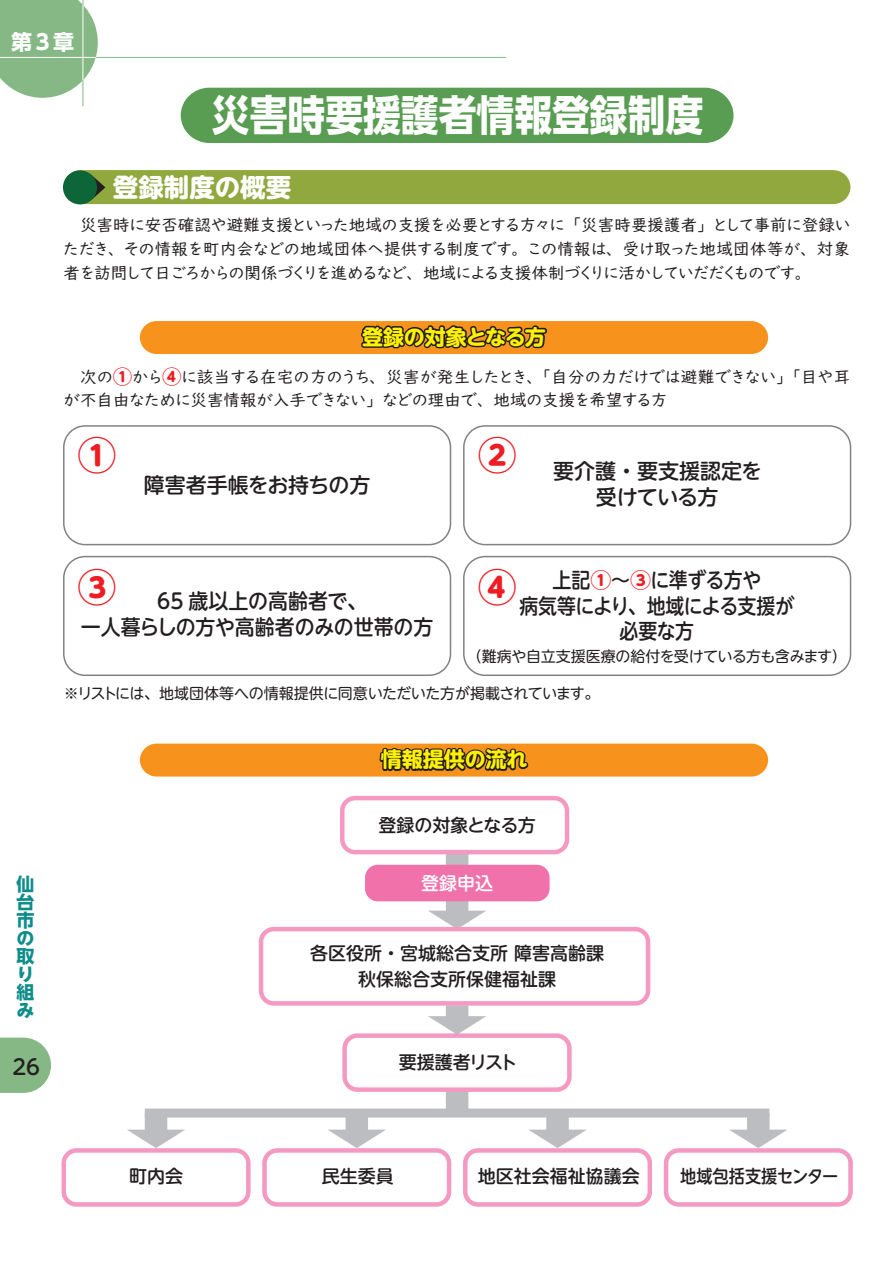
<style>
.page{position:relative;width:893px;height:1263px;background:#fff}
.page>*{position:absolute;margin:0;border:0;box-sizing:border-box;transform-origin:0 0}
.t1{font:700 42px "UD Shin Go NT Pr 6 N";color:#fff;scale:.9 1}
.t2{font:800 39px "UD Shin M Go Pr 6 N";color:#ee1d23}
.t3{font:700 25.5px "UD Shin M Go Pr 6 N";color:#fff}
.t4{font:500 21px/25.5px "UD Shin M Go Pr 6 N";letter-spacing:-.025em;color:#231f20;text-align:center;scale:.9 1}
.t5{font:500 21px/25.5px "UD Shin M Go Pr 6 N";letter-spacing:-.005em;color:#231f20;text-align:center}
.t6{font:500 21px/25.5px "UD Shin M Go Pr 6 N";letter-spacing:-.005em;color:#231f20;text-align:center;scale:.95 1}
.t7{font:700 21px "UD Shin M Go Pr 6 N";letter-spacing:-.025em;color:#fff101}
.t8{font:700 21px "UD Shin M Go Pr 6 N";letter-spacing:-.005em;color:#fff101}
.t9{font:700 21px "UD Shin Go NT Pr 6 N";color:#fff}
.t10{font:500 18px/25.5px "UD Shin M Go Pr 6 N";color:#231f20;text-align:center}
.t11{font:500 18px "UD Shin M Go Pr 6 N";color:#231f20;scale:.9 1}
.t12{font:500 18px "UD Shin M Go Pr 6 N";letter-spacing:-.02em;color:#231f20}
.t13{font:700 18px/18px "UD Shin Go NT Pr 6 N";color:#0e8d8b}
.t14{font:500 18px "UD Shin M Go Pr 6 N";letter-spacing:-.045em;color:#231f20}
.t15{font:500 18px "UD Shin M Go Pr 6 N";color:#fff}
.t16{font:16.5px/24px "UD Digi Kyokasho Std N";letter-spacing:-.05em;color:#231f20;text-align:justify}
.t17{font:16.5px/22.5px "UD Digi Kyokasho Std N";letter-spacing:-.02em;color:#231f20}
.t18{font:15px "UD Shin M Go Pr 6 N";letter-spacing:-.025em;color:#231f20}
.s1{font-family:"UD Shin M Go Pr 6 N";font-weight:800;font-size:19.5px;color:#ee1d23}
.s2{font-weight:800;color:#ee1d23}
</style>
<div class="page">
<svg style="left:0;top:0;width:98px;height:98px;background:#99c398"></svg>
<div style="left:0;top:0;width:43px;height:43px;background:#86b885"></div>
<hr style="left:0;top:57px;width:506px;height:1px;background:#86b885">
<hr style="left:83px;top:0;width:1px;height:106px;background:#86b885">
<hr style="left:0;top:57px;width:96px;height:1px;background:#fff">
<hr style="left:83px;top:5px;width:1px;height:75px;background:#fff">
<svg style="left:0;top:1037px;width:51px;height:56px;background:#95c194"></svg>
<div style="left:446px;top:852px;width:22px;height:63px;background:#bcbdc0"></div>
<svg style="left:428px;top:911px;width:58px;height:16px"></svg>
<div style="left:446px;top:1005px;width:22px;height:15px;background:#bcbdc0"></div>
<svg style="left:428px;top:1016px;width:58px;height:17px"></svg>
<div style="left:145px;top:1113px;width:22px;height:21px;background:#bcbdc0"></div>
<svg style="left:127px;top:1129px;width:58px;height:19px"></svg>
<div style="left:346px;top:1113px;width:22px;height:21px;background:#bcbdc0"></div>
<svg style="left:328px;top:1129px;width:58px;height:19px"></svg>
<div style="left:546px;top:1113px;width:23px;height:21px;background:#bcbdc0"></div>
<svg style="left:529px;top:1129px;width:57px;height:19px"></svg>
<div style="left:747px;top:1113px;width:22px;height:21px;background:#bcbdc0"></div>
<svg style="left:729px;top:1129px;width:58px;height:19px"></svg>
<div style="left:446px;top:1091px;width:22px;height:24px;background:#bcbdc0"></div>
<div style="left:64px;top:170px;width:786px;height:34px;background:#90a83d;border-radius:17px"></div>
<svg style="left:90px;top:176px;width:15px;height:25px"></svg>
<div style="left:63px;top:170px;width:34px;height:34px;background:#0c6638;border-radius:50%"></div>
<div style="left:181px;top:88px;width:552px;height:55px;background:#599d52"></div>
<svg style="left:140px;top:321px;width:628px;height:33px;background:#d58220"></svg>
<svg style="left:140px;top:647px;width:628px;height:129px"></svg>
<div style="left:63px;top:425px;width:388px;height:120px;border:2px solid #808285;border-radius:21px"></div>
<div style="left:463px;top:425px;width:388px;height:120px;border:2px solid #808285;border-radius:21px"></div>
<div style="left:63px;top:556px;width:388px;height:120px;border:2px solid #808285;border-radius:21px"></div>
<div style="left:463px;top:556px;width:388px;height:120px;border:2px solid #808285;border-radius:21px"></div>
<div style="left:340px;top:796px;width:229px;height:58px;border:4px solid #f499c2;border-radius:13px"></div>
<div style="left:259px;top:927px;width:391px;height:79px;border:4px solid #f499c2;border-radius:13px"></div>
<div style="left:463px;top:1148px;width:189px;height:59px;border:4px solid #f499c2;border-radius:13px"></div>
<div style="left:262px;top:1148px;width:189px;height:59px;border:4px solid #f499c2;border-radius:13px"></div>
<div style="left:365px;top:865px;width:185px;height:36px;background:#f171ab;border-radius:13px"></div>
<div style="left:62px;top:1148px;width:189px;height:59px;border:4px solid #f499c2;border-radius:13px"></div>
<div style="left:664px;top:1148px;width:189px;height:59px;border:4px solid #f499c2;border-radius:13px"></div>
<div style="left:342px;top:1033px;width:230px;height:59px;border:4px solid #f499c2;border-radius:13px"></div>
<div style="left:145px;top:1108px;width:624px;height:9px;background:#bcbdc0"></div>
<p class="t9" style="left:11px;top:25px;width:64px">第３章</p>
<h1 class="t1" style="left:212px;top:81px;width:548px">災害時要援護者情報登録制度</h1>
<h3 class="t3" style="left:113px;top:165px;width:180px">登録制度の概要</h3>
<p class="t16" style="left:63px;top:212px;width:790px">　災害時に安否確認や避難支援といった地域の支援を必要とする方々に「災害時要援護者」として事前に登録いただき、その情報を町内会などの地域団体ヘ提供する制度です。この情報は、受け取った地域団体等が、対象者を訪問して日ごろからの関係づくりを進めるなど、地域による支援体制づくりに活かしていだだくものです。</p>
<p class="t7" style="left:362px;top:319px;width:185px">登録の対象となる方</p>
<p class="t17" style="left:64px;top:365px;width:788px">　次の<span class="s1">①</span>から<span class="s1">④</span>に該当する在宅の方のうち、災害が発生したとき、「自分の力だけでは避難できない」「目や耳が不自由なために災害情報が入手できない」などの理由で、地域の支援を希望する方</p>
<h2 class="t2" style="left:78px;top:421px;width:40px">①</h2>
<h2 class="t2" style="left:478px;top:421px;width:40px">②</h2>
<p class="t5" style="left:553px;top:457px;width:210px">要介護・要支援認定を受けている方</p>
<p class="t5" style="left:144px;top:471px;width:228px">障害者手帳をお持ちの方</p>
<h2 class="t2" style="left:78px;top:553px;width:40px">③</h2>
<h2 class="t2" style="left:478px;top:553px;width:40px">④</h2>
<p class="t4" style="left:519px;top:566px;width:307px">上記<span class="s2">①</span>～<span class="s2">③</span>に準ずる方や<br>病気等により、地域による支援が必要な方</p>
<p class="t18" style="left:467px;top:643px;width:382px">（難病や自立支援医療の給付を受けている方も含みます）</p>
<p class="t18" style="left:64px;top:681px;width:537px">※リストには、地域団体等への情報提供に同意いただいた方が掲載されています。</p>
<p class="t6" style="left:81px;top:587px;width:373px">65 歳以上の高齢者で、<br>一人暮らしの方や高齢者のみの世帯の方</p>
<p class="t8" style="left:381px;top:741px;width:148px">情報提供の流れ</p>
<p class="t13" style="left:17px;top:874px;width:19px">仙台市の取り組み</p>
<p class="t5" style="left:12px;top:1053px;width:29px">26</p>
<p class="t12" style="left:378px;top:809px;width:159px">登録の対象となる方</p>
<p class="t15" style="left:421px;top:868px;width:73px">登録申込</p>
<p class="t10" style="left:310px;top:939px;width:295px">各区役所・宮城総合支所 障害高齢課秋保総合支所保健福祉課</p>
<p class="t14" style="left:399px;top:1047px;width:120px">要援護者リスト</p>
<p class="t10" style="left:129px;top:1162px;width:56px">町内会</p>
<p class="t10" style="left:322px;top:1162px;width:73px">民生委員</p>
<p class="t10" style="left:478px;top:1162px;width:163px">地区社会福祉協議会</p>
<p class="t11" style="left:680px;top:1161px;width:177px">地域包括支援センター</p>
</div>
